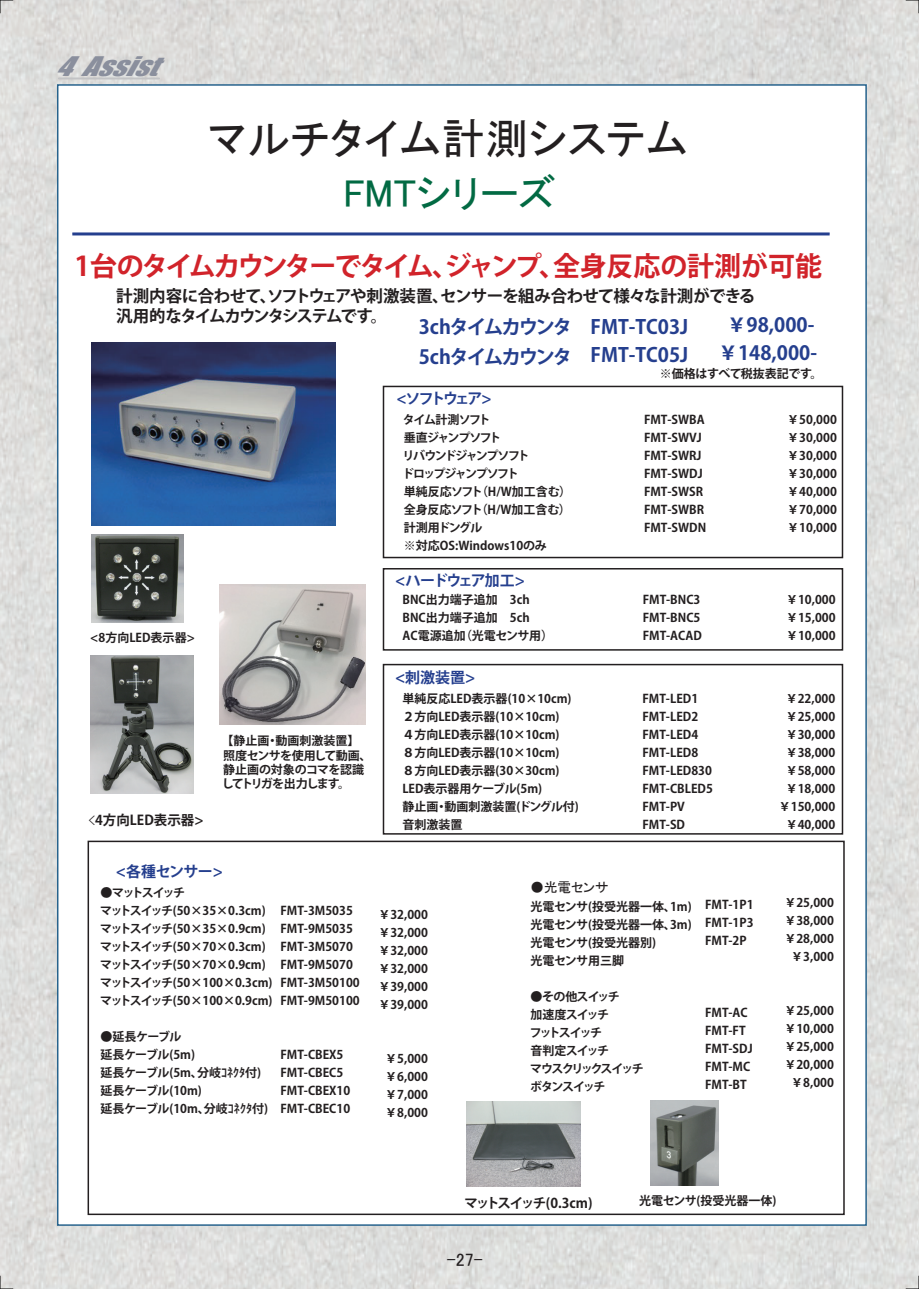
<style>
.page{position:relative;width:919px;height:1289px;background:#fff}
.page>*{position:absolute;margin:0;border:0;box-sizing:border-box;transform-origin:0 0}
.t1{font:43.5px "MS P Gothic";color:#231f20}
.t2{font:39px "MS P Gothic";color:#026a43}
.t3{font:700 27px "Koz Go Pr 6 N";letter-spacing:-.08em;color:#d1232a}
.t4{font:italic 24.75px "Impact";color:#8a8f9d;scale:1.21 1}
.t5{font:700 19.5px/28.5px "Koz Go Pr 6 N";color:#253f8e}
.t6{font:700 19.5px/30.5px "Koz Go Pr 6 N";letter-spacing:-.11em;color:#253f8e}
.t7{font:18px "MS P Gothic";color:#231f20}
.t8{font:700 16.5px/19.8px "Koz Go Pr 6 N";letter-spacing:-.05em;color:#231f20}
.t9{font:700 15px "Koz Go Pr 6 N";letter-spacing:-.08em;color:#253f8e}
.t10{font:700 15px "Koz Go Pr 6 N";letter-spacing:-.11em;color:#253f8e}
.t11{font:700 13.5px "Koz Go Pr 6 N";letter-spacing:-.13em;color:#231f20}
.t12{font:700 13.5px "Koz Go Pr 6 N";color:#231f20}
.t13{font:13.5px "MS P Gothic";color:#231f20}
.t14{font:700 12px/18px "Koz Go Pr 6 N";color:#231f20}
.t15{font:700 12px/18px "Koz Go Pr 6 N";letter-spacing:-.12em;color:#231f20}
.t16{font:700 12px/18px "Koz Go Pr 6 N";letter-spacing:-.07em;color:#231f20}
.t17{font:700 12px/14.4px "Koz Go Pr 6 N";letter-spacing:-.04em;color:#231f20}
.t18{font:700 12px/18px "Koz Go Pr 6 N";letter-spacing:-.135em;color:#231f20}
.t19{font:700 12px "Koz Go Pr 6 N";letter-spacing:-.03em;color:#231f20}
.s1{font-family:"MS P Gothic";font-weight:400}
</style>
<div class="page">
<img style="left:0;top:0;width:918px;height:1288px">
<div style="left:57px;top:84px;width:809px;height:1141px;background:#fff;border:2px solid #27638d"></div>
<hr style="left:59px;top:77px;width:100px;height:2px;background:#c2c3c5">
<img style="left:90px;top:655px;width:104px;height:138px">
<img style="left:92px;top:534px;width:91px;height:88px">
<img style="left:91px;top:343px;width:244px;height:182px">
<div style="left:383px;top:568px;width:460px;height:82px;border:2px solid #231f20"></div>
<hr style="left:72px;top:232px;width:757px;height:3px;background:#253f8e">
<img style="left:219px;top:584px;width:146px;height:140px">
<img style="left:650px;top:1100px;width:68px;height:85px">
<img style="left:466px;top:1101px;width:114px;height:85px">
<div style="left:383px;top:386px;width:460px;height:172px;border:2px solid #231f20"></div>
<div style="left:383px;top:664px;width:460px;height:170px;border:2px solid #231f20"></div>
<div style="left:88px;top:840px;width:756px;height:374px;border:2px solid #231f20"></div>
<svg style="left:0;top:1275px;width:13px;height:14px"></svg>
<svg style="left:0;top:0;width:13px;height:13px"></svg>
<svg style="left:905px;top:0;width:14px;height:13px"></svg>
<svg style="left:905px;top:1275px;width:14px;height:14px"></svg>
<h3 class="t4" style="left:55px;top:47px;width:102px">4Assist</h3>
<h1 class="t1" style="left:207px;top:116px;width:482px">マルチタイム計測システム</h1>
<h2 class="t2" style="left:343px;top:173px;width:214px">FMTシリーズ</h2>
<h3 class="t3" style="left:75px;top:251px;width:749px">1台のタイムカウンターでタイム、ジャンプ、全身反応の計測が可能</h3>
<h3 class="t8" style="left:116px;top:286px;width:640px">計測内容に合わせて、ソフトウェアや刺激装置、センサーを組み合わせて様々な計測ができる汎用的なタイムカウンタシステムです。</h3>
<h3 class="t6" style="left:419px;top:312px;width:155px">3chタイムカウンタ<br>5chタイムカウンタ</h3>
<h3 class="t5" style="left:590px;top:313px;width:99px">FMT-TC03J<br>FMT-TC05J</h3>
<h3 class="t5" style="left:718px;top:311px;width:100px;text-align:center">￥98,000-￥148,000-</h3>
<p class="t9" style="left:396px;top:390px;width:97px">&lt;ソフトウェア&gt;</p>
<p class="t19" style="left:659px;top:367px;width:164px">※価格はすべて税抜表記です。</p>
<p class="t16" style="left:402px;top:410px;width:170px">タイム計測ソフト<br>垂直ジャンプソフト<br>リバウンドジャンプソフト<br>ドロップジャンプソフト<br>単純反応ソフト（H/W加工含む）全身反応ソフト（H/W加工含む）計測用ドングル<br>※対応OS:Windows10のみ</p>
<p class="t14" style="left:644px;top:410px;width:64px">FMT-SWBA<br>FMT-SWVJ<br>FMT-SWRJ<br>FMT-SWDJ<br>FMT-SWSR<br>FMT-SWBR<br>FMT-SWDN</p>
<p class="t14" style="left:787px;top:410px;width:51px;text-align:justify">￥50,000￥30,000￥30,000￥30,000￥40,000￥70,000￥10,000</p>
<p class="t14" style="left:90px;top:629px;width:106px">&lt;8方向LED表示器&gt;</p>
<p class="t12" style="left:88px;top:812px;width:117px"><span class="s1">&lt;</span>4方向LED表示器&gt;</p>
<p class="t17" style="left:222px;top:733px;width:151px;text-indent:-6px">　【静止画・動画刺激装置】照度センサを使用して動画、静止画の対象のコマを認識してトリガを出力します。</p>
<p class="t9" style="left:116px;top:863px;width:108px">&lt;各種センサー&gt;</p>
<p class="t15" style="left:100px;top:883px;width:174px">●マットスイッチ<br>マットスイッチ(50×35×0.3cm)マットスイッチ(50×35×0.9cm)マットスイッチ(50×70×0.3cm)マットスイッチ(50×70×0.9cm)マットスイッチ(50×100×0.3cm)マットスイッチ(50×100×0.9cm)</p>
<p class="t14" style="left:100px;top:1027px;width:169px">●延長ケーブル<br>延長ケーブル(5m)<br>延長ケーブル(5m、分岐ｺﾈｸﾀ付)延長ケーブル(10m)<br>延長ケーブル(10m、分岐ｺﾈｸﾀ付)</p>
<p class="t14" style="left:280px;top:901px;width:81px">FMT-3M5035<br>FMT-9M5035<br>FMT-3M5070<br>FMT-9M5070<br>FMT-3M50100<br>FMT-9M50100</p>
<p class="t14" style="left:280px;top:1045px;width:71px">FMT-CBEX5<br>FMT-CBEC5<br>FMT-CBEX10<br>FMT-CBEC10</p>
<p class="t10" style="left:395px;top:572px;width:131px">&lt;ハードウェア加工&gt;</p>
<p class="t14" style="left:402px;top:590px;width:152px">BNC出力端子追加　3ch<br>BNC出力端子追加　5ch<br>AC電源追加（光電センサ用）</p>
<p class="t14" style="left:642px;top:590px;width:61px">FMT-BNC3<br>FMT-BNC5<br>FMT-ACAD</p>
<p class="t14" style="left:786px;top:590px;width:51px;text-align:justify">￥10,000￥15,000￥10,000</p>
<p class="t9" style="left:395px;top:669px;width:82px">&lt;刺激装置&gt;</p>
<p class="t14" style="left:402px;top:690px;width:178px">単純反応LED表示器(10×10cm)<br>２方向LED表示器(10×10cm)<br>４方向LED表示器(10×10cm)<br>８方向LED表示器(10×10cm)<br>８方向LED表示器(30×30cm)<br>LED表示器用ケーブル(5m)<br>静止画・動画刺激装置(ドングル付)音刺激装置</p>
<p class="t14" style="left:642px;top:690px;width:72px">FMT-LED1<br>FMT-LED2<br>FMT-LED4<br>FMT-LED8<br>FMT-LED830<br>FMT-CBLED5<br>FMT-PV<br>FMT-SD</p>
<p class="t14" style="left:778px;top:690px;width:58px;text-align:center">￥22,000￥25,000￥30,000￥38,000￥58,000￥18,000￥150,000￥40,000</p>
<p class="t14" style="left:378px;top:905px;width:51px;text-align:justify">￥32,000￥32,000￥32,000￥32,000￥39,000￥39,000</p>
<p class="t14" style="left:385px;top:1049px;width:44px;text-align:justify">￥5,000￥6,000￥7,000￥8,000</p>
<p class="t13" style="left:530px;top:880px;width:79px">●光電センサ</p>
<p class="t14" style="left:530px;top:897px;width:163px">光電センサ(投受光器一体、1m)光電センサ(投受光器一体、3m)光電センサ(投受光器別)<br>光電センサ用三脚</p>
<p class="t18" style="left:529px;top:987px;width:116px">●その他スイッチ<br>加速度スイッチ<br>フットスイッチ<br>音判定スイッチ<br>マウスクリックスイッチボタンスイッチ</p>
<p class="t14" style="left:705px;top:895px;width:50px;text-align:justify">FMT-1P1<br>FMT-1P3<br>FMT-2P</p>
<p class="t14" style="left:705px;top:1003px;width:49px">FMT-AC<br>FMT-FT<br>FMT-SDJ<br>FMT-MC<br>FMT-BT</p>
<p class="t14" style="left:784px;top:894px;width:51px;text-align:center">￥25,000￥38,000￥28,000￥3,000</p>
<p class="t14" style="left:784px;top:1002px;width:51px;text-align:center">￥25,000￥10,000￥25,000￥20,000￥8,000</p>
<p class="t11" style="left:464px;top:1195px;width:130px">マットスイッチ(0.3cm)</p>
<p class="t14" style="left:639px;top:1191px;width:139px">光電センサ(投受光器一体)</p>
<h3 class="t7" style="left:446px;top:1250px;width:37px">-27-</h3>
</div>
